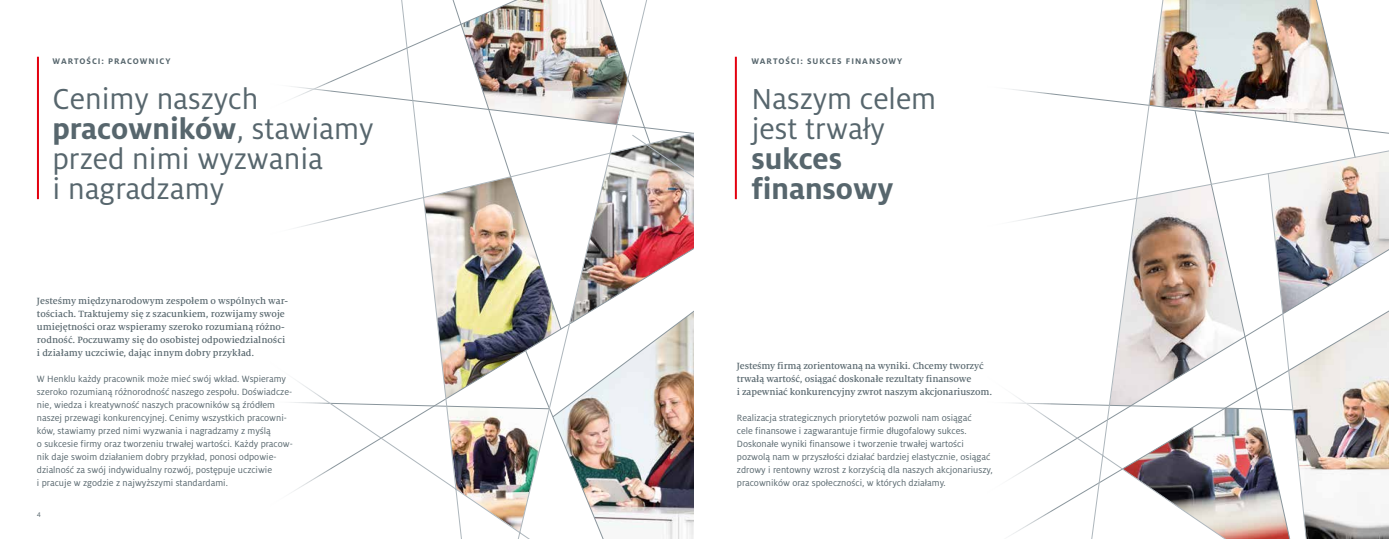
<style>
.page{position:relative;width:1389px;height:539px;background:#fff}
.page>*{position:absolute;margin:0;border:0;box-sizing:border-box;transform-origin:0 0}
.t1{font:32px/30px "Henkel Milo";color:#57666d}
.t2{font:700 32px/30px "Henkel Milo";color:#57666d}
.t3{font:10px/13px "Henkel Milo";color:#57666d}
.t4{font:500 10px/13px "Henkel Milo Serif";color:#57666d}
.t5{font:700 9px "Henkel Milo";letter-spacing:.11em;color:#57666d}
.t6{font:7.5px "Henkel Milo";color:#57666d}
.s1{font-weight:700}
</style>
<div class="page">
<img style="left:330px;top:0;width:301px;height:539px">
<svg style="left:291px;top:308px;width:340px;height:109px"></svg>
<svg style="left:1311px;top:0;width:43px;height:148px"></svg>
<svg style="left:1311px;top:243px;width:78px;height:55px"></svg>
<svg style="left:1311px;top:79px;width:78px;height:66px"></svg>
<img style="left:1311px;top:310px;width:78px;height:229px">
<img style="left:1311px;top:148px;width:78px;height:90px">
<img style="left:631px;top:0;width:680px;height:539px">
<div style="left:694px;top:0;width:357px;height:539px;background:#fff"></div>
<hr style="left:735px;top:57px;width:2px;height:142px;background:#e3000f">
<hr style="left:37px;top:57px;width:2px;height:142px;background:#e3000f">
<p class="t5" style="left:53px;top:56px;width:119px">WARTOŚCI: PRACOWNICY</p>
<h1 class="t1" style="left:53px;top:84px;width:322px">Cenimy naszych <span class="s1">pracowników</span>, stawiamy przed nimi wyzwania<br>i nagradzamy</h1>
<p class="t4" style="left:37px;top:294px;width:253px">Jesteśmy międzynarodowym zespołem o wspólnych war&shy;tościach. Traktujemy się z szacunkiem, rozwijamy swoje umiejętności oraz wspieramy szeroko rozumianą różno&shy;rodność. Poczuwamy się do osobistej odpowiedzialności i działamy uczciwie, dając innym dobry przykład.</p>
<p class="t3" style="left:37px;top:372px;width:257px">W Henklu każdy pracownik może mieć swój wkład. Wspieramy szeroko rozumianą różnorodność naszego zespołu. Doświadcze&shy;nie, wiedza i kreatywność naszych pracowników są źródłem naszej przewagi konkurencyjnej. Cenimy wszystkich pracowni&shy;ków, stawiamy przed nimi wyzwania i nagradzamy z myślą<br>o sukcesie firmy oraz tworzeniu trwałej wartości. Każdy pracow&shy;nik daje swoim działaniem dobry przykład, ponosi odpowie&shy;dzialność za swój indywidualny rozwój, postępuje uczciwie<br>i pracuje w zgodzie z najwyższymi standardami.</p>
<p class="t6" style="left:37px;top:510px;width:6px">4</p>
<p class="t5" style="left:752px;top:56px;width:152px">WARTOŚCI: SUKCES FINANSOWY</p>
<h1 class="t1" style="left:751px;top:84px;width:186px">Naszym celem jest trwały</h1>
<h1 class="t2" style="left:751px;top:144px;width:143px">sukces finansowy</h1>
<p class="t4" style="left:737px;top:359px;width:257px">Jesteśmy firmą zorientowaną na wyniki. Chcemy tworzyć trwałą wartość, osiągać doskonałe rezultaty finansowe<br>i zapewniać konkurencyjny zwrot naszym akcjonariuszom.</p>
<p class="t3" style="left:737px;top:411px;width:257px">Realizacja strategicznych priorytetów pozwoli nam osiągać<br>cele finansowe i zagwarantuje firmie długofalowy sukces.<br>Doskonałe wyniki finansowe i tworzenie trwałej wartości pozwolą nam w przyszłości działać bardziej elastycznie, osiągać zdrowy i rentowny wzrost z korzyścią dla naszych akcjonariuszy, pracowników oraz społeczności, w których działamy.</p>
</div>
